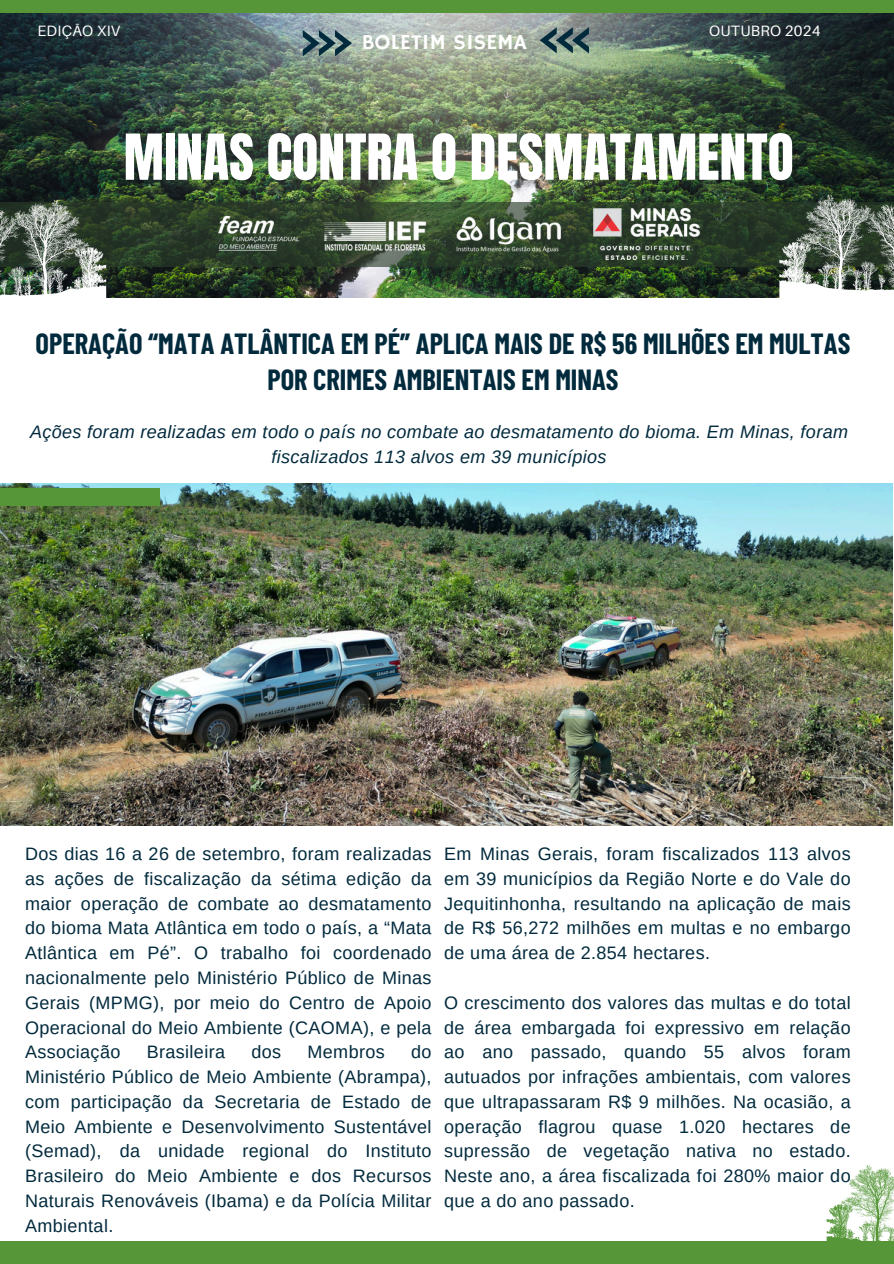
<style>
.page{position:relative;width:894px;height:1264px;background:#fff}
.page>*{position:absolute;margin:0;border:0;box-sizing:border-box;transform-origin:0 0}
.t1{font:53.85px "Anton";color:#fff}
.t2{font:700 28.5px/36px "Barlow Condensed";color:#022a3d;text-align:center}
.t3{font:21.3px "Hammersmith One";letter-spacing:.015em;color:#fff}
.t4{font:18px/24.8px "Arimo";letter-spacing:.02em;color:#022a3d;text-align:justify}
.t5{font:italic 18px/24.8px "Arimo";letter-spacing:.02em;color:#022a3d;text-align:center}
.t6{font:15px "Aileron";letter-spacing:.015em;color:#fff}
</style>
<div class="page">
<img style="left:0;top:12px;width:893px;height:285px">
<svg style="left:303px;top:30px;width:49px;height:26px"></svg>
<svg style="left:539px;top:27px;width:49px;height:26px"></svg>
<div style="left:0;top:0;width:893px;height:12px;background:#569639"></div>
<svg style="left:106px;top:201px;width:673px;height:65px;background:#2c3f29"></svg>
<img style="left:218px;top:208px;width:481px;height:52px">
<svg style="left:779px;top:194px;width:114px;height:104px;background:#707b6f"></svg>
<svg style="left:0;top:200px;width:106px;height:97px;background:#69756a"></svg>
<div style="left:0;top:1241px;width:893px;height:22px;background:#569639"></div>
<svg style="left:826px;top:1165px;width:68px;height:89px"></svg>
<div style="left:564px;top:1242px;width:329px;height:8px;background:#569639"></div>
<img style="left:0;top:483px;width:892px;height:342px">
<div style="left:0;top:488px;width:159px;height:17px;background:#569639"></div>
<p class="t6" style="left:37px;top:21px;width:84px">EDIÇÃO XIV</p>
<h1 class="t6" style="left:709px;top:21px;width:113px">OUTUBRO 2024</h1>
<p class="t3" style="left:361px;top:30px;width:166px">BOLETIM SISEMA</p>
<h3 class="t1" style="left:124px;top:118px;width:671px">MINAS CONTRA O DESMATAMENTO</h3>
<p class="t2" style="left:36px;top:325px;width:816px">OPERAÇÃO “MATA ATLÂNTICA EM PÉ” APLICA MAIS DE R$ 56 MILHÕES EM MULTAS<br>POR CRIMES AMBIENTAIS EM MINAS</p>
<p class="t5" style="left:30px;top:419px;width:819px">Ações foram realizadas em todo o país no combate ao desmatamento do bioma. Em Minas, foram fiscalizados 113 alvos em 39 municípios</p>
<p class="t4" style="left:25px;top:841px;width:408px">Dos dias 16 a 26 de setembro, foram realizadas as ações de fiscalização da sétima edição da maior operação de combate ao desmatamento do bioma Mata Atlântica em todo o país, a “Mata Atlântica em Pé”. O trabalho foi coordenado nacionalmente pelo Ministério Público de Minas Gerais (MPMG), por meio do Centro de Apoio Operacional do Meio Ambiente (CAOMA), e pela Associação</p>
<p class="t4" style="left:25px;top:1039px;width:408px;text-indent:386px">do Ministério Público de Meio Ambiente (Abrampa), com participação da Secretaria de Estado de Meio Ambiente e Desenvolvimento Sustentável (Semad), da unidade regional do Instituto Brasileiro do Meio Ambiente e dos Recursos Naturais Renováveis (Ibama) e da Polícia Militar Ambiental.</p>
<p class="t4" style="left:147px;top:1039px;width:80px">Brasileira</p>
<p class="t4" style="left:251px;top:1039px;width:31px">dos</p>
<p class="t4" style="left:307px;top:1039px;width:79px">Membros</p>
<h2 class="t4" style="left:444px;top:841px;width:408px">Em Minas Gerais, foram fiscalizados 113 alvos em 39 municípios da Região Norte e do Vale do Jequitinhonha, resultando na aplicação de mais de R$ 56,272 milhões em multas e no embargo de uma área de 2.854 hectares.</h2>
<h4 class="t4" style="left:444px;top:990px;width:408px">O crescimento dos valores das multas e do total de área embargada foi expressivo em relação ao ano passado, quando 55 alvos foram autuados por infrações ambientais, com valores que ultrapassaram R$ 9 milhões. Na ocasião, a operação flagrou quase 1.020 hectares de supressão de vegetação nativa no estado.<br>Neste ano, a área fiscalizada foi 280% maior do que a do ano passado.</h4>
</div>
